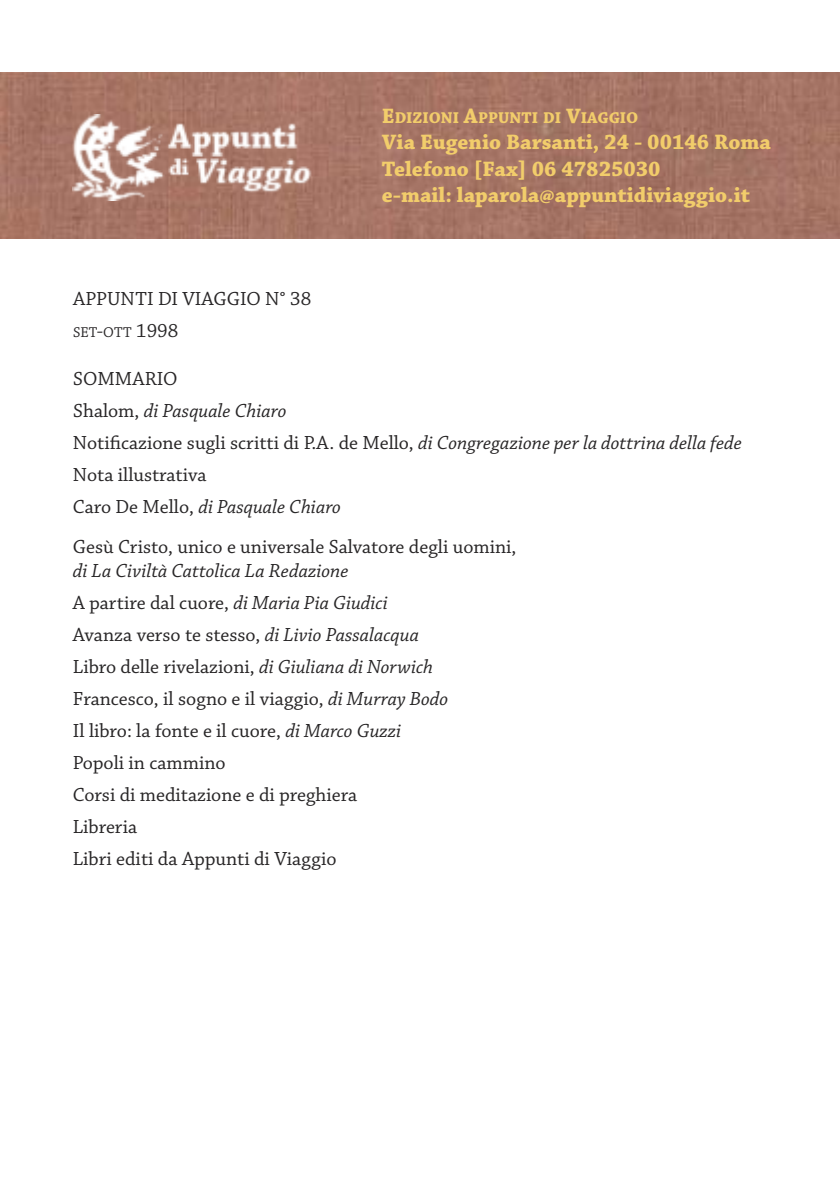
<style>
.page{position:relative;width:840px;height:1191px;background:#fff}
.page>*{position:absolute;margin:0;border:0;box-sizing:border-box;transform-origin:0 0}
.t1{font:700 22px/26.4px "Chaparral Pro";color:#f2cd6b}
.t2{font:20px/32px "Chaparral Pro";color:#272526}
.t3{font:700 16.4px "Chaparral Pro";color:#f2cd6b}
.t4{font:15px "Chaparral Pro";letter-spacing:.01em;color:#272526}
.s1{font-size:22px}
.s2{font-size:20px}
.s3{font-style:italic}
</style>
<div class="page">
<img style="left:0;top:72px;width:839px;height:167px">
<img style="left:73px;top:114px;width:239px;height:86px">
<p class="t3" style="left:381px;top:111px;width:258px"><span class="s1">E</span>DIZIONI <span class="s1">A</span>PPUNTI DI <span class="s1">V</span>IAGGIO</p>
<p class="t1" style="left:381px;top:131px;width:390px">Via Eugenio Barsanti, 24 - 00146 Roma<br>Telefono [Fax] 06 47825030<br>e-mail: laparola@appuntidiviaggio.it</p>
<p class="t2" style="left:73px;top:284px;width:239px">Appunti di ViAggio n° 38</p>
<p class="t4" style="left:73px;top:326px;width:106px">set<span class="s2">-</span>ott <span class="s2">1998</span></p>
<p class="t2" style="left:73px;top:364px;width:670px">soMMARio<br>shalom, <span class="s3">di Pasquale Chiaro<br></span>notificazione sugli scritti di p.A. de Mello, <span class="s3">di Congregazione per la dottrina della fede </span>nota illustrativa<br>Caro de Mello, <span class="s3">di Pasquale Chiaro</span></p>
<p class="t2" style="left:73px;top:532px;width:445px">gesù Cristo, unico e universale salvatore degli uomini,</p>
<p class="t2" style="left:73px;top:556px;width:377px"><span class="s3">di La Civiltà Cattolica La Redazione<br></span>A partire dal cuore, <span class="s3">di Maria Pia Giudici </span>Avanza verso te stesso, <span class="s3">di Livio Passalacqua </span>Libro delle rivelazioni, <span class="s3">di Giuliana di Norwich </span>Francesco, il sogno e il viaggio, <span class="s3">di Murray Bodo </span>il libro: la fonte e il cuore, <span class="s3">di Marco Guzzi </span>popoli in cammino<br>Corsi di meditazione e di preghiera<br>Libreria<br>Libri editi da Appunti di Viaggio</p>
</div>
